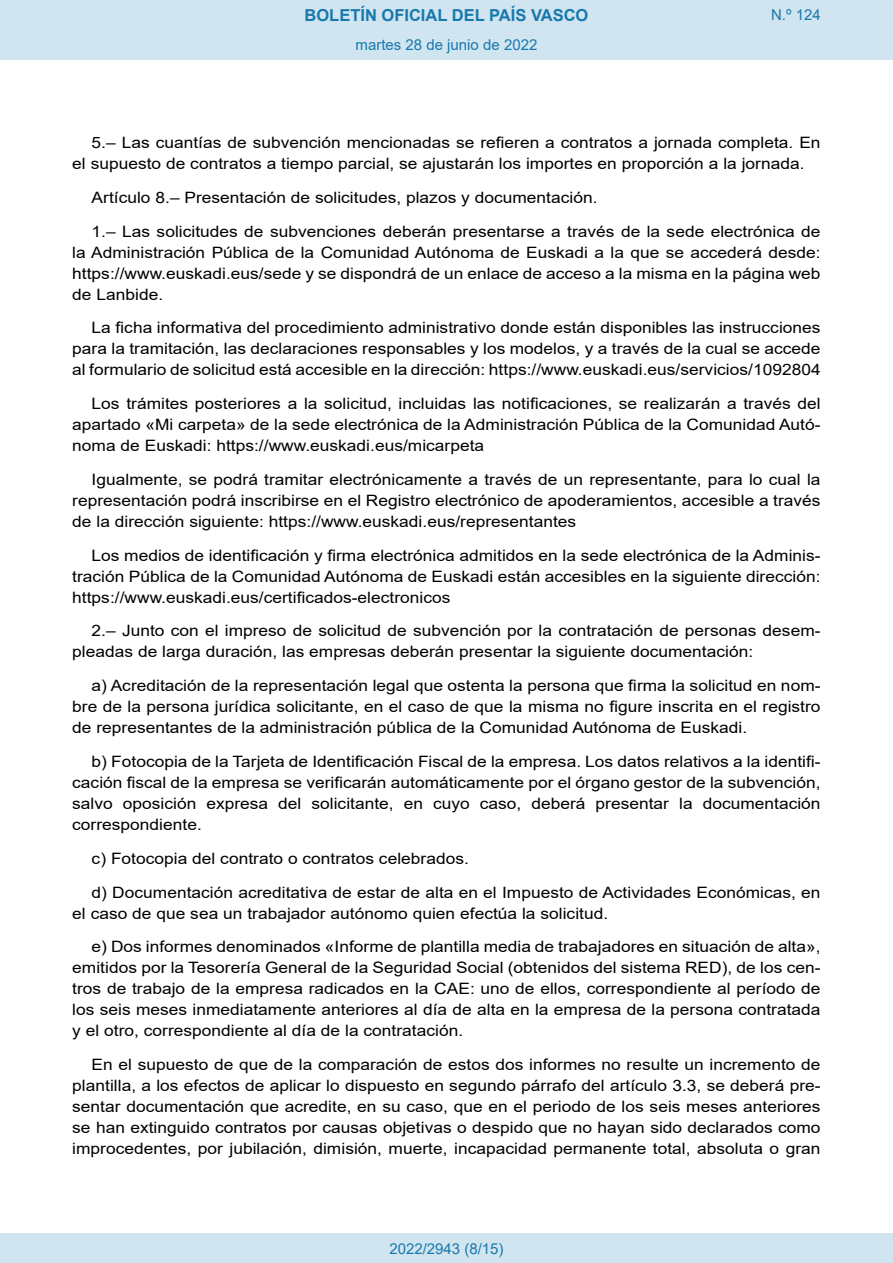
<style>
.page{position:relative;width:893px;height:1263px;background:#fff}
.page>*{position:absolute;margin:0;border:0;box-sizing:border-box;transform-origin:0 0}
.t1{font:700 16.5px "Arial";color:#1879ad}
.BOPVDetalle{font:15.6px/21px "Arial";color:#000;text-align:justify;scale:1.11 1}
.Paginacion_Centro{font:15px "Arial";color:#1879ad}
</style>
<div class="page">
<div style="left:0;top:0;width:893px;height:60px;background:#d0e5f0"></div>
<div style="left:0;top:1233px;width:893px;height:30px;background:#d0e5f0"></div>
<p class="t1" style="left:305px;top:3px;width:285px">BOLETÍN OFICIAL DEL PAÍS VASCO</p>
<p class="Paginacion_Centro" style="left:356px;top:35px;width:183px">martes 28 de junio de 2022</p>
<p class="Paginacion_Centro" style="left:771px;top:5px;width:51px">N.º 124</p>
<p class="BOPVDetalle" style="left:72px;top:132px;width:676px;text-indent:19px">5.– Las cuantías de subvención mencionadas se refieren a contratos a jornada completa. En el supuesto de contratos a tiempo parcial, se ajustarán los importes en proporción a la jornada.</p>
<p class="BOPVDetalle" style="left:92px;top:187px;width:457px">Artículo 8.– Presentación de solicitudes, plazos y documentación.</p>
<p class="BOPVDetalle" style="left:72px;top:221px;width:676px;text-indent:19px">1.– Las solicitudes de subvenciones deberán presentarse a través de la sede electrónica de la Administración Pública de la Comunidad Autónoma de Euskadi a la que se accederá desde: https://www.euskadi.eus/sede y se dispondrá de un enlace de acceso a la misma en la página web de Lanbide.</p>
<p class="BOPVDetalle" style="left:72px;top:317px;width:676px;text-indent:19px">La ficha informativa del procedimiento administrativo donde están disponibles las instrucciones para la tramitación, las declaraciones responsables y los modelos, y a través de la cual se accede al formulario de solicitud está accesible en la dirección: https://www.euskadi.eus/servicios/1092804</p>
<p class="BOPVDetalle" style="left:72px;top:393px;width:676px;text-indent:19px">Los trámites posteriores a la solicitud, incluidas las notificaciones, se realizarán a través del apartado «Mi carpeta» de la sede electrónica de la Administración Pública de la Comunidad Autó&shy;noma de Euskadi: https://www.euskadi.eus/micarpeta</p>
<p class="BOPVDetalle" style="left:72px;top:469px;width:676px;text-indent:19px">Igualmente, se podrá tramitar electrónicamente a través de un representante, para lo cual la representación podrá inscribirse en el Registro electrónico de apoderamientos, accesible a través de la dirección siguiente: https://www.euskadi.eus/representantes</p>
<p class="BOPVDetalle" style="left:72px;top:545px;width:676px;text-indent:19px">Los medios de identificación y firma electrónica admitidos en la sede electrónica de la Adminis&shy;tración Pública de la Comunidad Autónoma de Euskadi están accesibles en la siguiente dirección: https://www.euskadi.eus/certificados-electronicos</p>
<p class="BOPVDetalle" style="left:72px;top:620px;width:676px;text-indent:19px">2.– Junto con el impreso de solicitud de subvención por la contratación de personas desem&shy;pleadas de larga duración, las empresas deberán presentar la siguiente documentación:</p>
<p class="BOPVDetalle" style="left:72px;top:675px;width:676px;text-indent:19px">a) Acreditación de la representación legal que ostenta la persona que firma la solicitud en nom&shy;bre de la persona jurídica solicitante, en el caso de que la misma no figure inscrita en el registro de representantes de la administración pública de la Comunidad Autónoma de Euskadi.</p>
<p class="BOPVDetalle" style="left:72px;top:751px;width:676px;text-indent:19px">b) Fotocopia de la Tarjeta de Identificación Fiscal de la empresa. Los datos relativos a la identifi&shy;cación fiscal de la empresa se verificarán automáticamente por el órgano gestor de la subvención, salvo oposición expresa del solicitante, en cuyo caso, deberá presentar la documentación correspondiente.</p>
<p class="BOPVDetalle" style="left:92px;top:848px;width:341px">c) Fotocopia del contrato o contratos celebrados.</p>
<p class="BOPVDetalle" style="left:72px;top:881px;width:676px;text-indent:19px">d) Documentación acreditativa de estar de alta en el Impuesto de Actividades Económicas, en el caso de que sea un trabajador autónomo quien efectúa la solicitud.</p>
<p class="BOPVDetalle" style="left:72px;top:936px;width:676px;text-indent:19px">e) Dos informes denominados «Informe de plantilla media de trabajadores en situación de alta», emitidos por la Tesorería General de la Seguridad Social (obtenidos del sistema RED), de los cen&shy;tros de trabajo de la empresa radicados en la CAE: uno de ellos, correspondiente al período de los seis meses inmediatamente anteriores al día de alta en la empresa de la persona contratada y el otro, correspondiente al día de la contratación.</p>
<p class="BOPVDetalle" style="left:72px;top:1054px;width:676px;text-indent:19px">En el supuesto de que de la comparación de estos dos informes no resulte un incremento de plantilla, a los efectos de aplicar lo dispuesto en segundo párrafo del artículo 3.3, se deberá pre&shy;sentar documentación que acredite, en su caso, que en el periodo de los seis meses anteriores se han extinguido contratos por causas objetivas o despido que no hayan sido declarados como improcedentes, por jubilación, dimisión, muerte, incapacidad permanente total, absoluta o gran</p>
<p class="Paginacion_Centro" style="left:389px;top:1238px;width:116px">2022/2943 (8/15)</p>
</div>
